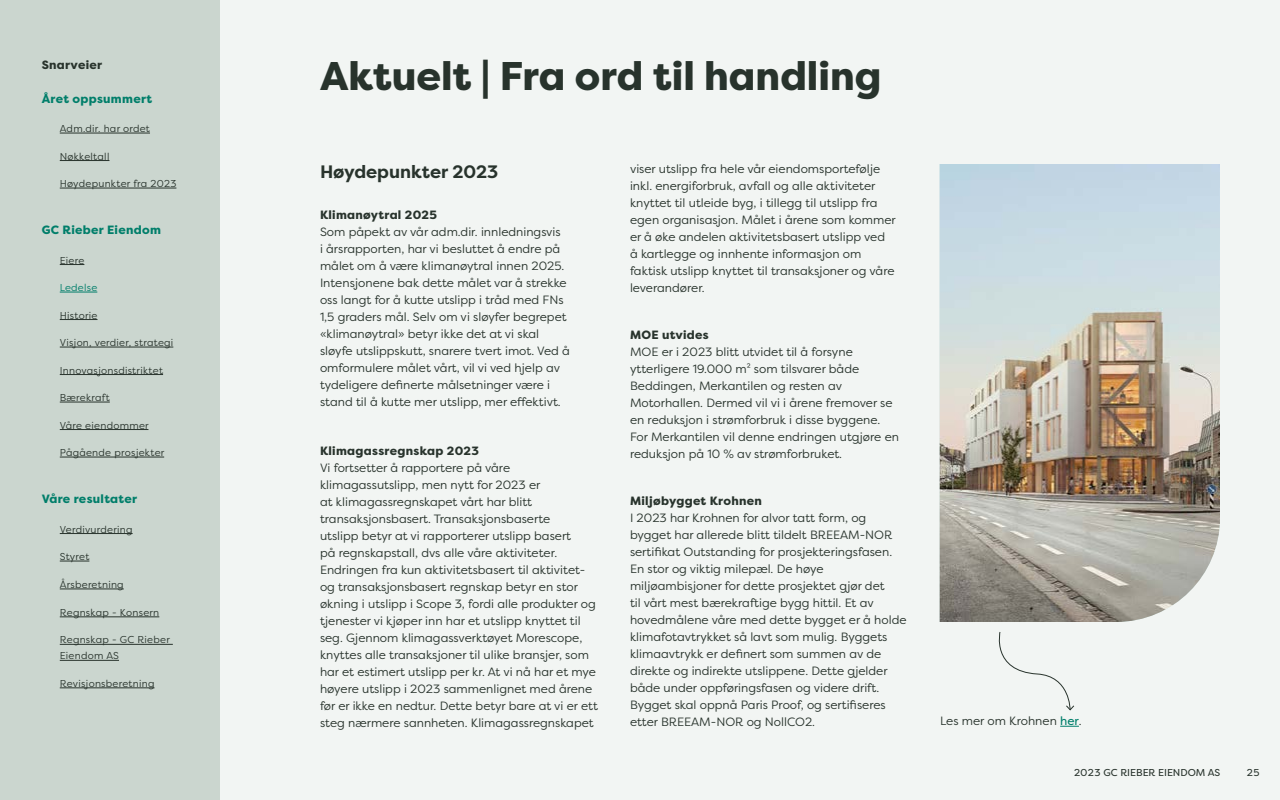
<style>
.page{position:relative;width:1280px;height:800px;background:#f2f5f3}
.page>*{position:absolute;margin:0;border:0;box-sizing:border-box;transform-origin:0 0}
.t1{font:800 40px "Filson Pro";color:#28332c}
.t2{font:700 18px "Filson Pro";color:#28332c}
.t3{font:12px/17px "Filson Pro";color:#28332c}
.t4{font:800 12px "Filson Pro";letter-spacing:.025em;color:#28332c}
.t5{font:800 12px "Filson Pro";letter-spacing:.025em;color:#007e6a}
.t6{font:10px/16px "Filson Pro";letter-spacing:.025em;color:#28332c}
.t7{font:10px "Filson Pro";color:#28332c}
.t8{font:10px "Filson Pro";letter-spacing:.025em;color:#007e6a}
.s1{color:#007e6a}
</style>
<div class="page">
<div style="left:0;top:0;width:220px;height:800px;background:#cbd6cf"></div>
<hr style="left:60px;top:133px;width:90px;height:1px;background:#28332c">
<hr style="left:60px;top:160px;width:49px;height:1px;background:#28332c">
<hr style="left:60px;top:188px;width:116px;height:1px;background:#28332c">
<svg style="left:60px;top:264px;width:24px;height:1px"></svg>
<hr style="left:60px;top:292px;width:37px;height:1px;background:#007e6a">
<hr style="left:60px;top:319px;width:38px;height:1px;background:#28332c">
<hr style="left:60px;top:347px;width:113px;height:1px;background:#28332c">
<hr style="left:60px;top:374px;width:103px;height:1px;background:#28332c">
<hr style="left:60px;top:402px;width:50px;height:1px;background:#28332c">
<hr style="left:60px;top:429px;width:88px;height:1px;background:#28332c">
<hr style="left:60px;top:457px;width:104px;height:1px;background:#28332c">
<hr style="left:60px;top:533px;width:73px;height:1px;background:#28332c">
<svg style="left:60px;top:561px;width:29px;height:1px"></svg>
<hr style="left:60px;top:589px;width:64px;height:1px;background:#28332c">
<hr style="left:60px;top:617px;width:99px;height:1px;background:#28332c">
<hr style="left:60px;top:644px;width:113px;height:1px;background:#28332c">
<hr style="left:60px;top:660px;width:59px;height:1px;background:#28332c">
<hr style="left:60px;top:688px;width:95px;height:1px;background:#28332c">
<img style="left:940px;top:164px;width:280px;height:458px">
<svg style="left:1060px;top:726px;width:19px;height:1px"></svg>
<svg style="left:998px;top:632px;width:77px;height:79px"></svg>
<p class="t4" style="left:42px;top:57px;width:62px">Snarveier</p>
<p class="t5" style="left:42px;top:91px;width:112px">Året oppsummert</p>
<p class="t6" style="left:60px;top:120px;width:92px">Adm.dir. har ordet</p>
<p class="t6" style="left:60px;top:148px;width:51px">Nøkkeltall</p>
<p class="t6" style="left:60px;top:175px;width:118px">Høydepunkter fra 2023</p>
<p class="t5" style="left:42px;top:222px;width:121px">GC Rieber Eiendom</p>
<p class="t6" style="left:60px;top:252px;width:26px">Eiere</p>
<p class="t8" style="left:60px;top:281px;width:39px">Ledelse</p>
<p class="t6" style="left:60px;top:307px;width:39px">Historie</p>
<p class="t6" style="left:60px;top:334px;width:115px">Visjon, verdier, strategi</p>
<p class="t6" style="left:60px;top:362px;width:105px">Innovasjonsdistriktet</p>
<p class="t6" style="left:60px;top:389px;width:52px">Bærekraft</p>
<p class="t6" style="left:60px;top:417px;width:90px">Våre eiendommer</p>
<p class="t6" style="left:60px;top:444px;width:106px">Pågående prosjekter</p>
<p class="t5" style="left:42px;top:491px;width:97px">Våre resultater</p>
<p class="t6" style="left:60px;top:521px;width:74px">Verdivurdering</p>
<p class="t6" style="left:60px;top:548px;width:31px">Styret</p>
<p class="t6" style="left:60px;top:576px;width:65px">Årsberetning</p>
<p class="t6" style="left:60px;top:604px;width:101px">Regnskap - Konsern</p>
<p class="t6" style="left:60px;top:632px;width:112px">Regnskap - GC Rieber<br>Eiendom AS</p>
<p class="t6" style="left:60px;top:675px;width:96px">Revisjonsberetning</p>
<h1 class="t1" style="left:320px;top:51px;width:563px">Aktuelt | Fra ord til handling</h1>
<h2 class="t2" style="left:320px;top:160px;width:180px">Høydepunkter 2023</h2>
<p class="t4" style="left:320px;top:207px;width:119px">Klimanøytral 2025</p>
<p class="t3" style="left:320px;top:222px;width:251px">Som påpekt av vår adm.dir. innledningsvis<br>i årsrapporten, har vi besluttet å endre på målet om å være klimanøytral innen 2025.<br>Intensjonene bak dette målet var å strekke oss langt for å kutte utslipp i tråd med FNs 1,5 graders mål. Selv om vi sløyfer begrepet «klimanøytral» betyr ikke det at vi skal sløyfe utslippskutt, snarere tvert imot. Ved å omformulere målet vårt, vil vi ved hjelp av tydeligere definerte målsetninger være i stand til å kutte mer utslipp, mer effektivt.</p>
<p class="t4" style="left:320px;top:443px;width:161px">Klimagassregnskap 2023</p>
<p class="t3" style="left:320px;top:459px;width:279px">Vi fortsetter å rapportere på våre klimagassutslipp, men nytt for 2023 er<br>at klimagassregnskapet vårt har blitt transaksjonsbasert. Transaksjonsbaserte<br>utslipp betyr at vi rapporterer utslipp basert<br>på regnskapstall, dvs alle våre aktiviteter.<br>Endringen fra kun aktivitetsbasert til aktivitet&shy;og transaksjonsbasert regnskap betyr en stor økning i utslipp i Scope 3, fordi alle produkter og tjenester vi kjøper inn har et utslipp knyttet til seg. Gjennom klimagassverktøyet Morescope, knyttes alle transaksjoner til ulike bransjer, som har et estimert utslipp per kr. At vi nå har et mye høyere utslipp i 2023 sammenlignet med årene før er ikke en nedtur. Dette betyr bare at vi er ett steg nærmere sannheten. Klimagassregnskapet</p>
<p class="t3" style="left:630px;top:160px;width:267px">viser utslipp fra hele vår eiendomsportefølje inkl. energiforbruk, avfall og alle aktiviteter knyttet til utleide byg, i tillegg til utslipp fra egen organisasjon. Målet i årene som kommer er å øke andelen aktivitetsbasert utslipp ved å kartlegge og innhente informasjon om faktisk utslipp knyttet til transaksjoner og våre leverandører.</p>
<p class="t4" style="left:630px;top:327px;width:80px">MOE utvides</p>
<p class="t3" style="left:630px;top:343px;width:271px">MOE er i 2023 blitt utvidet til å forsyne ytterligere 19.000 m² som tilsvarer både Beddingen, Merkantilen og resten av Motorhallen. Dermed vil vi i årene fremover se en reduksjon i strømforbruk i disse byggene.<br>For Merkantilen vil denne endringen utgjøre en reduksjon på 10 % av strømforbruket.</p>
<p class="t4" style="left:630px;top:493px;width:133px">Miljøbygget Krohnen</p>
<p class="t3" style="left:630px;top:509px;width:278px">I 2023 har Krohnen for alvor tatt form, og bygget har allerede blitt tildelt BREEAM-NOR sertifikat Outstanding for prosjekteringsfasen.<br>En stor og viktig milepæl. De høye miljøambisjoner for dette prosjektet gjør det<br>til vårt mest bærekraftige bygg hittil. Et av hovedmålene våre med dette bygget er å holde klimafotavtrykket så lavt som mulig. Byggets klimaavtrykk er definert som summen av de direkte og indirekte utslippene. Dette gjelder både under oppføringsfasen og videre drift.<br>Bygget skal oppnå Paris Proof, og sertifiseres etter BREEAM-NOR og NollCO2.</p>
<p class="t3" style="left:940px;top:712px;width:143px">Les mer om Krohnen <span class="s1">her</span>.</p>
<p class="t7" style="left:1074px;top:765px;width:148px">2023 GC RIEBER EIENDOM AS</p>
<p class="t7" style="left:1246px;top:765px;width:15px">25</p>
</div>
